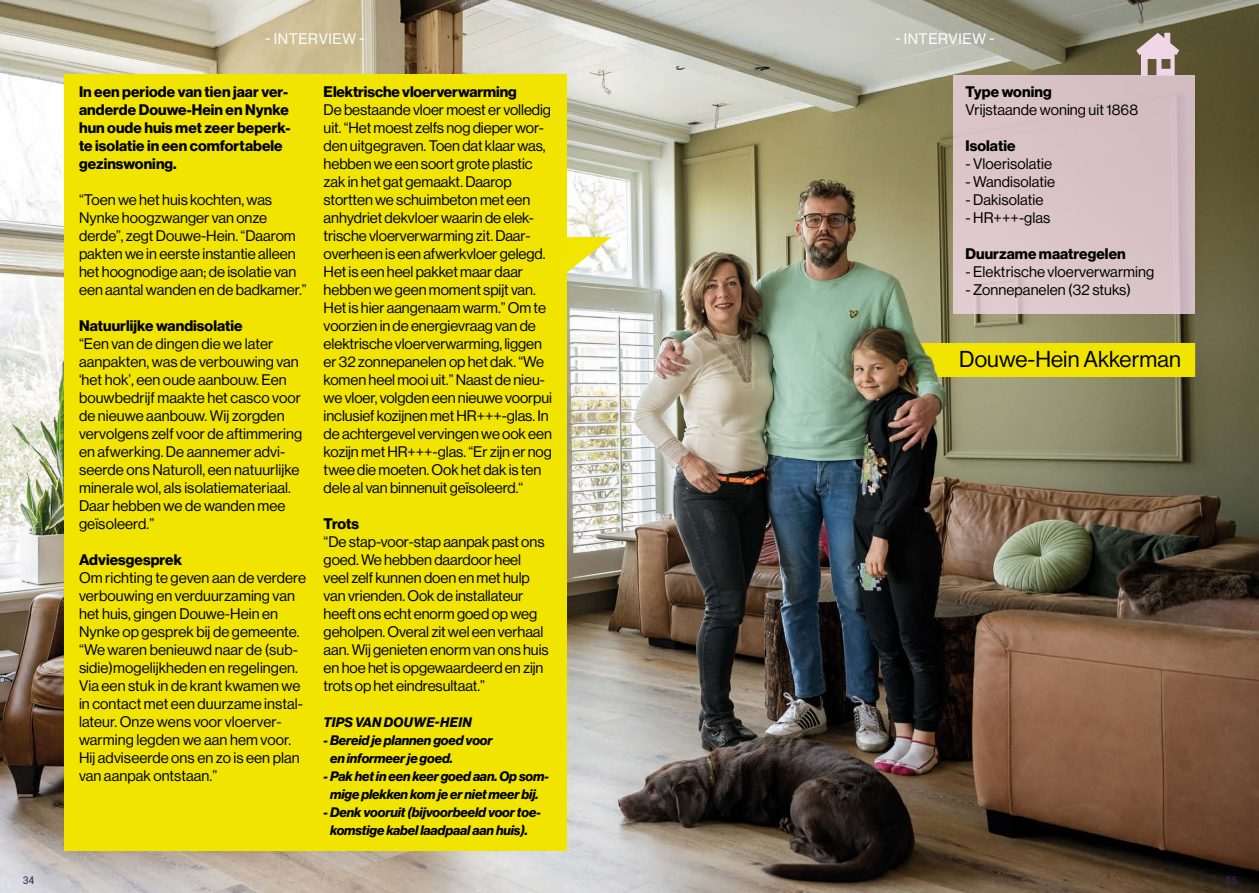
<style>
.page{position:relative;width:1259px;height:893px;background:#fff}
.page>*{position:absolute;margin:0;border:0;box-sizing:border-box;transform-origin:0 0}
.t1{font:22.5px "Neue Haas Display";letter-spacing:.005em;color:#000}
.t2{font:15px/18px "Neue Haas Display";letter-spacing:-.005em;color:#000}
.t3{font:700 15px/18px "Neue Haas Display";letter-spacing:.005em;color:#000}
.t4{font:15px "Neue Haas Display";letter-spacing:.035em;color:#fff}
.t5{font:italic 700 13.5px/18px "Neue Haas Display";letter-spacing:-.005em;color:#000;text-align:center}
.t6{font:italic 700 13.5px "Neue Haas Display";letter-spacing:.035em;color:#000}
.t7{font:10.5px "Roboto";color:#3d245a}
</style>
<div class="page">
<img style="left:0;top:0;width:1259px;height:893px">
<div style="left:64px;top:74px;width:503px;height:776px;background:#f2e600"></div>
<div style="left:916px;top:343px;width:279px;height:34px;background:#f1e500"></div>
<div style="left:953px;top:75px;width:242px;height:238px;background:#d8c3c8"></div>
<svg style="left:1136px;top:33px;width:43px;height:43px;background:#b3a29d"></svg>
<svg style="left:567px;top:237px;width:44px;height:37px"></svg>
<p class="t4" style="left:265px;top:30px;width:101px">- INTERVIEW -</p>
<p class="t3" style="left:79px;top:82px;width:213px">In een periode van tien jaar ver&shy;anderde Douwe-Hein en Nynke hun oude huis met zeer beperk&shy;te isolatie in een comfortabele gezinswoning.</p>
<p class="t2" style="left:79px;top:190px;width:229px">“Toen we het huis kochten, was<br>Nynke hoogzwanger van onze derde”, zegt Douwe-Hein. “Daarom pakten we in eerste instantie alleen het hoognodige aan; de isolatie van een aantal wanden en de badkamer.”</p>
<p class="t3" style="left:79px;top:316px;width:165px">Natuurlijke wandisolatie</p>
<p class="t2" style="left:79px;top:334px;width:225px">“Een van de dingen die we later aanpakten, was de verbouwing van ‘het hok’, een oude aanbouw. Een bouwbedrijf maakte het casco voor de nieuwe aanbouw. Wij zorgden vervolgens zelf voor de aftimmering en afwerking. De aannemer advi&shy;seerde ons Naturoll, een natuurlijke minerale wol, als isolatiemateriaal.<br>Daar hebben we de wanden mee geïsoleerd.”</p>
<p class="t3" style="left:79px;top:550px;width:105px">Adviesgesprek</p>
<p class="t2" style="left:79px;top:568px;width:229px">Om richting te geven aan de verdere verbouwing en verduurzaming van het huis, gingen Douwe-Hein en<br>Nynke op gesprek bij de gemeente. “We waren benieuwd naar de (sub&shy;sidie)mogelijkheden en regelingen.<br>Via een stuk in de krant kwamen we in contact met een duurzame instal&shy;lateur. Onze wens voor vloerver&shy;warming legden we aan hem voor.<br>Hij adviseerde ons en zo is een plan van aanpak ontstaan.”</p>
<p class="t3" style="left:324px;top:82px;width:195px">Elektrische vloerverwarming</p>
<p class="t2" style="left:324px;top:100px;width:230px">De bestaande vloer moest er volledig uit. “Het moest zelfs nog dieper wor&shy;den uitgegraven. Toen dat klaar was, hebben we een soort grote plastic zak in het gat gemaakt. Daarop stortten we schuimbeton met een anhydriet dekvloer waarin de elek&shy;trische vloerverwarming zit. Daar&shy;overheen is een afwerkvloer gelegd.<br>Het is een heel pakket maar daar hebben we geen moment spijt van.<br>Het is hier aangenaam warm.” Om te voorzien in de energievraag van de elektrische vloerverwarming, liggen er 32 zonnepanelen op het dak. “We komen heel mooi uit.” Naast de nieu&shy;we vloer, volgden een nieuwe voorpui inclusief kozijnen met HR+++-glas. In de achtergevel vervingen we ook een kozijn met HR+++-glas. “Er zijn er nog twee die moeten. Ook het dak is ten dele al van binnenuit geïsoleerd.“</p>
<p class="t3" style="left:324px;top:514px;width:37px">Trots</p>
<p class="t2" style="left:324px;top:532px;width:226px">“De stap-voor-stap aanpak past ons goed. We hebben daardoor heel veel zelf kunnen doen en met hulp van vrienden. Ook de installateur heeft ons echt enorm goed op weg geholpen. Overal zit wel een verhaal aan. Wij genieten enorm van ons huis en hoe het is opgewaardeerd en zijn trots op het eindresultaat.”</p>
<p class="t6" style="left:324px;top:714px;width:150px">TIPS VAN DOUWE-HEIN</p>
<p class="t5" style="left:330px;top:731px;width:164px;text-align:left;text-indent:-6px">- Bereid je plannen goed voor en informeer je goed.</p>
<p class="t5" style="left:324px;top:767px;width:227px">- Pak het in een keer goed aan. Op som&shy;mige plekken kom je er niet meer bij.</p>
<p class="t5" style="left:324px;top:803px;width:219px">- Denk vooruit (bijvoorbeeld voor toe&shy;komstige kabel laadpaal aan huis).</p>
<p class="t4" style="left:895px;top:30px;width:101px">- INTERVIEW -</p>
<p class="t3" style="left:965px;top:82px;width:88px">Type woning</p>
<p class="t2" style="left:965px;top:100px;width:174px">Vrijstaande woning uit 1868</p>
<p class="t3" style="left:965px;top:136px;width:51px">Isolatie</p>
<p class="t2" style="left:965px;top:154px;width:88px">- Vloerisolatie</p>
<p class="t2" style="left:965px;top:172px;width:91px">- Wandisolatie</p>
<p class="t2" style="left:965px;top:190px;width:79px">- Dakisolatie</p>
<p class="t2" style="left:965px;top:208px;width:86px">- HR+++-glas</p>
<p class="t3" style="left:965px;top:244px;width:162px">Duurzame maatregelen</p>
<p class="t2" style="left:965px;top:262px;width:190px">- Elektrische vloerverwarming</p>
<p class="t2" style="left:965px;top:280px;width:167px">- Zonnepanelen (32 stuks)</p>
<h1 class="t1" style="left:959px;top:346px;width:223px">Douwe-Hein Akkerman</h1>
<p class="t7" style="left:23px;top:873px;width:13px">34</p>
<p class="t7" style="left:1225px;top:873px;width:13px">35</p>
</div>
